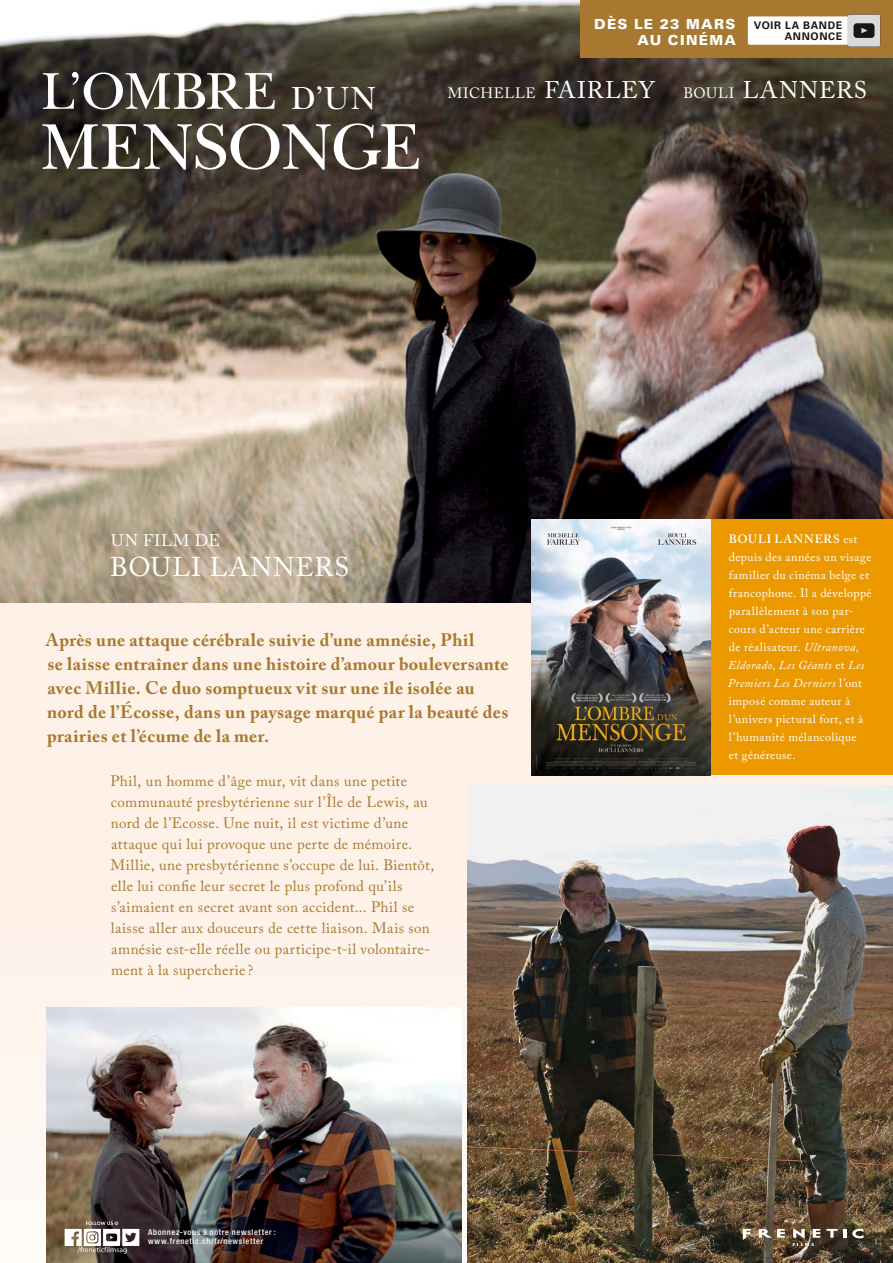
<style>
.page{position:relative;width:893px;height:1263px;background:#fff}
.page>*{position:absolute;margin:0;border:0;box-sizing:border-box;transform-origin:0 0}
.t1{font:67.5px "New Baskerville";letter-spacing:-.01em;color:#fff}
.t2{font:54px "New Baskerville";letter-spacing:-.005em;color:#fff}
.t3{font:27px "Adobe Caslon Pro";letter-spacing:.04em;color:#fff}
.t4{font:24px "Adobe Caslon Pro";letter-spacing:.04em;color:#fff}
.t5{font:700 18px/24px "Adobe Caslon Pro";letter-spacing:.02em;color:#a77930}
.t6{font:16.8px "Adobe Caslon Pro";letter-spacing:.05em;color:#fff}
.t7{font:15px/21px "Adobe Caslon Pro";letter-spacing:.025em;color:#a77930}
.t8{font:900 13.8px/15.3px "Univers LT Std";letter-spacing:.09em;color:#fff;text-align:right}
.t9{font:12px/18px "Adobe Caslon Pro";letter-spacing:.035em;color:#fff}
.t10{font:700 10.5px/11.2px "Univers LT Std";letter-spacing:.065em;color:#181716;text-align:right}
.t11{font:500 condensed 8.25px/9.3px "Helvetica Neue LT Std";letter-spacing:.08em;color:#fff}
.s1{font-size:33.45px}
.s2{font-size:14.85px}
.s3{font-weight:600}
.s4{font-style:italic}
</style>
<div class="page">
<div style="left:0;top:38px;width:893px;height:1225px;background:#fef1e7"></div>
<img style="left:47px;top:1008px;width:414px;height:255px">
<img style="left:468px;top:785px;width:425px;height:478px">
<svg style="left:743px;top:1229px;width:8px;height:11px"></svg>
<svg style="left:759px;top:1229px;width:26px;height:9px"></svg>
<svg style="left:826px;top:1229px;width:11px;height:9px"></svg>
<svg style="left:843px;top:1229px;width:3px;height:9px"></svg>
<svg style="left:793px;top:1229px;width:27px;height:17px"></svg>
<svg style="left:852px;top:1229px;width:11px;height:9px"></svg>
<img style="left:0;top:0;width:893px;height:603px">
<div style="left:580px;top:0;width:313px;height:58px;background:#a77930"></div>
<div style="left:710px;top:519px;width:183px;height:256px;background:#ec9900"></div>
<img style="left:531px;top:519px;width:179px;height:256px">
<svg style="left:65px;top:1221px;width:74px;height:33px;background:#978f8a"></svg>
<div style="left:748px;top:16px;width:122px;height:29px;background:#fff;border-radius:2px"></div>
<svg style="left:848px;top:14px;width:32px;height:33px"></svg>
<h2 class="t2" style="left:41px;top:60px;width:336px">L’OMBRE <span class="s1">D’UN</span></h2>
<h1 class="t1" style="left:40px;top:108px;width:383px">MENSONGE</h1>
<p class="t8" style="left:594px;top:17px;width:143px">DÈS LE 23 MARS<br>AU CINÉMA</p>
<p class="t10" style="left:754px;top:20px;width:90px">VOIR LA BANDE<br>ANNONCE</p>
<h3 class="t4" style="left:448px;top:76px;width:421px"><span class="s2">MICHELLE</span> FAIRLEY <span class="s2">BOULI</span> LANNERS</h3>
<p class="t6" style="left:111px;top:530px;width:110px">UN FILM DE</p>
<h3 class="t3" style="left:110px;top:551px;width:241px">BOULI LANNERS</h3>
<p class="t5" style="left:46px;top:628px;width:464px">Après une attaque cérébrale suivie d’une amnésie, Phil<br>se laisse entraîner dans une histoire d’amour bouleversante avec Millie. Ce duo somptueux vit sur une île isolée au nord de l’Écosse, dans un paysage marqué par la beauté des prairies et l’écume de la mer.</p>
<p class="t7" style="left:110px;top:770px;width:325px">Phil, un homme d’âge mur, vit dans une petite communauté presbytérienne sur l’Île de Lewis, au nord de l’Ecosse. Une nuit, il est victime d’une attaque qui lui provoque une perte de mémoire.<br>Millie, une presbytérienne s’occupe de lui. Bientôt, elle lui confie leur secret le plus profond qu’ils s’aimaient en secret avant son accident... Phil se laisse aller aux douceurs de cette liaison. Mais son amnésie est-elle réelle ou participe-t-il volontaire&shy;ment à la supercherie ?</p>
<p class="t11" style="left:148px;top:1227px;width:129px">Abonnez-vous à notre newsletter : www.frenetic.ch/fr/newsletter</p>
<p class="t9" style="left:728px;top:530px;width:145px"><span class="s3">BOULI LANNERS</span> est depuis des années un visage familier du cinéma belge et francophone. Il a développé parallèlement à son par&shy;cours d’acteur une carrière de réalisateur. <span class="s4">Ultranova,<br>Eldorado, Les Géants</span> et <span class="s4">Les<br>Premiers Les Derniers</span> l’ont imposé comme auteur à l’univers pictural fort, et à l’humanité mélancolique<br>et généreuse.</p>
</div>
